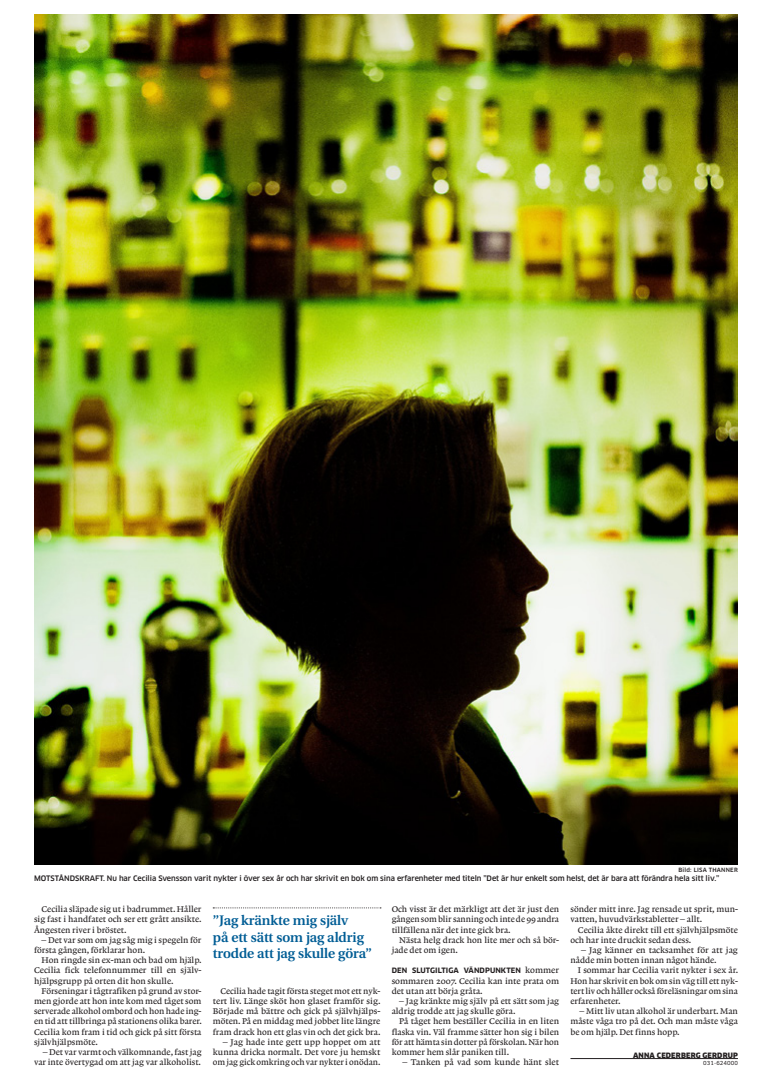
<style>
.page{position:relative;width:772px;height:1083px;background:#fff}
.page>*{position:absolute;margin:0;border:0;box-sizing:border-box;transform-origin:0 0}
.t1{font:600 13.8px/16.4px "Utopia GP";color:#005d95}
.t2{font:8.8px/10.2px "Lexicon No 1 A Txt";color:#231f20;text-align:justify}
.t3{font:500 7.4px "Clan OT";letter-spacing:-.01em;color:#231f20}
.t4{font:700 7.2px "Clan OT";letter-spacing:.01em;color:#231f20}
.t5{font:900 7.2px "Clan OT";letter-spacing:.02em;color:#231f20}
.t6{font:500 5.7px "Clan OT";letter-spacing:.04em;color:#231f20}
.t7{font:5.4px "Clan OT News";letter-spacing:.02em;color:#231f20}
.s1{font-family:"Lexicon No 1 A Txt";font-weight:400;font-size:8.8px}
</style>
<div class="page">
<img style="left:34px;top:14px;width:703px;height:851px">
<hr style="left:570px;top:1058px;width:167px;height:1px;background:#231f20">
<svg style="left:213px;top:907px;width:168px;height:1px"></svg>
<p class="t6" style="left:678px;top:866px;width:61px">Bild: Lisa Thanner</p>
<p class="t3" style="left:34px;top:874px;width:686px">Motståndskraft. N u har Cecilia Svensson varit nykter i över sex år och har skrivit en bok om sina erfarenheter med titeln ”Det är hur enkelt som helst, det är bara att förändra hela sitt liv.”</p>
<p class="t2" style="left:34px;top:904px;width:169px;text-indent:7px">Cecilia släpade sig ut i badrummet. Håller sig fast i handfatet och ser ett grått ansikte.<br>Ångesten river i bröstet.</p>
<p class="t2" style="left:42px;top:935px;width:161px">– Det var som om jag såg mig i spegeln för</p>
<p class="t2" style="left:34px;top:945px;width:112px">första gången, förklarar hon.</p>
<p class="t2" style="left:42px;top:955px;width:161px">Hon ringde sin ex-man och bad om hjälp.</p>
<p class="t2" style="left:34px;top:965px;width:169px">Cecilia fick telefonnummer till en själv-</p>
<p class="t2" style="left:34px;top:975px;width:141px">hjälpsgrupp på orten dit hon skulle.</p>
<p class="t2" style="left:42px;top:986px;width:161px">Förseningar i tågtrafiken på grund av stor-</p>
<p class="t2" style="left:34px;top:996px;width:169px">men gjorde att hon inte kom med tåget som</p>
<p class="t2" style="left:34px;top:1006px;width:169px">serverade alkohol ombord och hon hade ing-</p>
<p class="t2" style="left:34px;top:1016px;width:169px">en tid att tillbringa på stationens olika barer.</p>
<p class="t2" style="left:34px;top:1026px;width:169px">Cecilia kom fram i tid och gick på sitt första</p>
<p class="t2" style="left:34px;top:1037px;width:65px">självhjälpsmöte.</p>
<p class="t2" style="left:34px;top:1047px;width:169px;text-align:right">– Det var varmt och välkomnande, fast jag var inte övertygad om att jag var alkoholist.</p>
<p class="t2" style="left:391px;top:904px;width:169px">Och visst är det märkligt att det är just den</p>
<p class="t2" style="left:391px;top:914px;width:169px">gången som blir sanning och inte de 99 andra</p>
<p class="t2" style="left:391px;top:924px;width:120px">tillfällena när det inte gick bra.</p>
<p class="t2" style="left:399px;top:935px;width:161px">Nästa helg drack hon lite mer och så bör-</p>
<p class="t2" style="left:391px;top:945px;width:68px">jade det om igen.</p>
<p class="t4" style="left:391px;top:966px;width:169px">DEN SLUTGILTIGA VÄNDPUNKTEN <span class="s1">kommer</span></p>
<p class="t2" style="left:391px;top:975px;width:169px">sommaren 2007. Cecilia kan inte prata om det utan att börja gråta.</p>
<p class="t2" style="left:399px;top:996px;width:161px">– Jag kränkte mig själv på ett sätt som jag</p>
<p class="t2" style="left:391px;top:1006px;width:125px">aldrig trodde att jag skulle göra.</p>
<p class="t2" style="left:399px;top:1016px;width:161px">På tåget hem beställer Cecilia in en liten</p>
<p class="t2" style="left:391px;top:1026px;width:169px">flaska vin. Väl framme sätter hon sig i bilen</p>
<p class="t2" style="left:391px;top:1037px;width:169px">för att hämta sin dotter på förskolan. När hon</p>
<p class="t2" style="left:391px;top:1047px;width:119px">kommer hem slår paniken till.</p>
<p class="t2" style="left:402px;top:1057px;width:158px">– Tanken på vad som kunde hänt slet</p>
<p class="t2" style="left:570px;top:904px;width:169px">sönder mitt inre. Jag rensade ut sprit, mun-</p>
<p class="t2" style="left:570px;top:914px;width:133px">vatten, huvudvärkstabletter – allt.</p>
<p class="t2" style="left:577px;top:924px;width:161px">Cecilia åkte direkt till ett självhjälpsmöte</p>
<p class="t2" style="left:570px;top:935px;width:122px">och har inte druckit sedan dess.</p>
<p class="t2" style="left:580px;top:945px;width:158px">– Jag känner en tacksamhet för att jag</p>
<p class="t2" style="left:570px;top:955px;width:148px">nådde min botten innan något hände.</p>
<p class="t2" style="left:577px;top:965px;width:161px">I sommar har Cecilia varit nykter i sex år.</p>
<p class="t2" style="left:570px;top:975px;width:169px">Hon har skrivit en bok om sin väg till ett nyk-</p>
<p class="t2" style="left:570px;top:986px;width:169px">tert liv och håller också föreläsningar om sina</p>
<p class="t2" style="left:570px;top:996px;width:52px">erfarenheter.</p>
<p class="t2" style="left:570px;top:1006px;width:169px;text-indent:9px">– Mitt liv utan alkohol är underbart. Man måste våga tro på det. Och man måste våga be om hjälp. Det finns hopp.</p>
<p class="t5" style="left:632px;top:1051px;width:106px">ANNA CEDERBERG GERDRUP</p>
<p class="t7" style="left:702px;top:1060px;width:36px">031-624000</p>
<p class="t1" style="left:213px;top:912px;width:160px">”Jag kränkte mig själv<br>på ett sätt som jag aldrig trodde att jag skulle göra”</p>
<p class="t2" style="left:213px;top:986px;width:169px;text-indent:8px">Cecilia hade tagit första steget mot ett nyk&shy;tert liv. Länge sköt hon glaset framför sig.<br>Började må bättre och gick på självhjälps&shy;möten. På en middag med jobbet lite längre fram drack hon ett glas vin och det gick bra.</p>
<p class="t2" style="left:213px;top:1037px;width:169px;text-indent:10px">– Jag hade inte gett upp hoppet om att kunna dricka normalt. Det vore ju hemskt om jag gick omkring och var nykter i onödan.</p>
</div>
